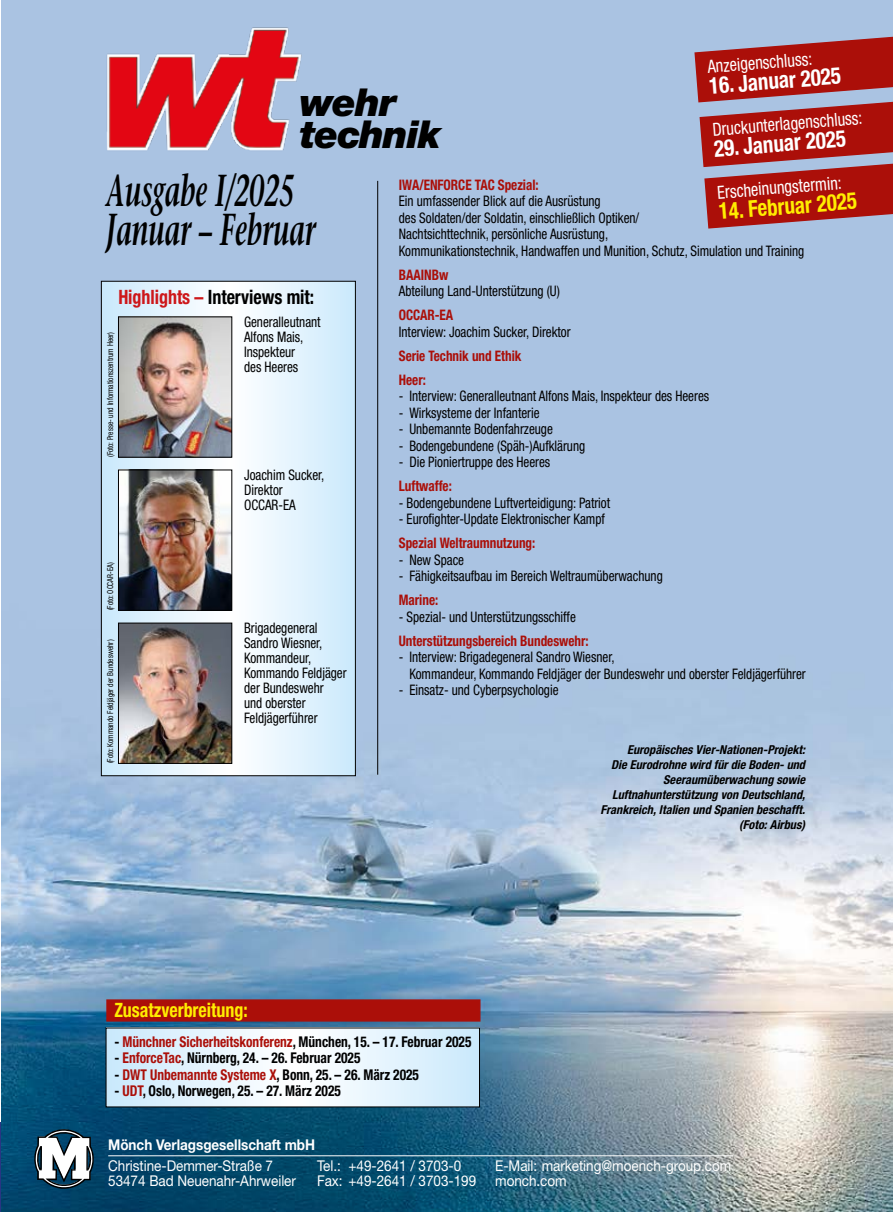
<style>
.page{position:relative;width:893px;height:1212px;background:#fff}
.page>*{position:absolute;margin:0;border:0;box-sizing:border-box;transform-origin:0 0}
.t1{font:italic 600 44.7px/39px "Stone Serif";letter-spacing:-.005em;color:#000;scale:.57 1}
.t2{font:italic 900 38.55px/32.1px "Helvetica Neue";letter-spacing:-.03em;color:#000}
.t3{font:700 condensed 23.1px "Helvetica Neue";color:#fff;scale:.91 1}
.t4{font:700 condensed 23.1px "Helvetica Neue";color:#ffed00;scale:.91 1}
.t5{font:700 condensed 19.8px "Helvetica Neue";color:#000;scale:.91 1}
.t6{font:700 condensed 19.8px "Helvetica Neue";color:#ffed00;scale:.91 1}
.t7{font:condensed 18.15px "Helvetica Neue";color:#fff;scale:.91 1}
.t8{font:700 condensed 14.85px "Helvetica Neue";color:#000;scale:.91 1}
.t9{font:14.85px/15px "Helvetica Neue";color:#fff;scale:.91 1}
.t10{font:700 14.85px "Helvetica Neue";color:#fff;scale:.91 1}
.t11{font:condensed 14.55px/15px "Helvetica Neue";color:#000;scale:.91 1}
.t12{font:700 condensed 14.55px/24px "Helvetica Neue";color:#ab0f09;scale:.91 1}
.t13{font:italic 700 condensed 12.3px/15px "Helvetica Neue";color:#000;text-align:right}
.t14{font:condensed 8.25px "Helvetica Neue";color:#000;scale:.91 1}
.s1{color:#cd171a}
.s2{color:#ab0f09}
</style>
<div class="page">
<img style="left:1px;top:0;width:892px;height:1212px">
<svg style="left:34px;top:1129px;width:60px;height:60px"></svg>
<hr style="left:108px;top:1155px;width:625px;height:1px;background:#fff">
<div style="left:106px;top:999px;width:374px;height:22px;background:#ab0f09;border:1px solid #ab0f09"></div>
<svg style="left:108px;top:1029px;width:370px;height:76px"></svg>
<svg style="left:694px;top:33px;width:199px;height:196px;background:#aa3d40"></svg>
<svg style="left:103px;top:283px;width:251px;height:491px"></svg>
<div style="left:101px;top:281px;width:255px;height:495px;border:1px solid #000"></div>
<img style="left:120px;top:319px;width:110px;height:136px">
<div style="left:118px;top:317px;width:114px;height:140px;border:1px solid #000"></div>
<img style="left:96px;top:8px;width:234px;height:154px">
<img style="left:120px;top:472px;width:110px;height:136px">
<div style="left:118px;top:470px;width:114px;height:140px;border:1px solid #000"></div>
<img style="left:120px;top:625px;width:110px;height:136px">
<div style="left:118px;top:623px;width:114px;height:140px;border:1px solid #000"></div>
<hr style="left:377px;top:181px;width:1px;height:594px;background:#000">
<p class="t7" style="left:707px;top:57px;width:117px;rotate:-5deg">Anzeigenschluss:</p>
<h3 class="t3" style="left:708px;top:71px;width:147px;rotate:-4deg">16. Januar 2025</h3>
<p class="t7" style="left:712px;top:119px;width:167px;rotate:-5deg">Druckunterlagenschluss:</p>
<h2 class="t2" style="left:300px;top:86px;width:143px">wehr technik</h2>
<h1 class="t1" style="left:106px;top:171px;width:369px">Ausgabe I/2025<br>Januar – Februar</h1>
<p class="t12" style="left:399px;top:172px;width:155px">IWA/ENFORCE TAC Spezial:</p>
<h3 class="t3" style="left:713px;top:134px;width:147px;rotate:-4deg">29. Januar 2025</h3>
<p class="t7" style="left:716px;top:182px;width:138px;rotate:-5deg">Erscheinungstermin:</p>
<h3 class="t4" style="left:718px;top:197px;width:153px;rotate:-4deg">14. Februar 2025</h3>
<p class="t11" style="left:399px;top:193px;width:447px;line-height:16.5px">Ein umfassender Blick auf die Ausrüstung<br>des Soldaten/der Soldatin, einschließlich Optiken/<br>Nachtsichttechnik, persönliche Ausrüstung,<br>Kommunikationstechnik, Handwaffen und Munition, Schutz, Simulation und Training</p>
<p class="t12" style="left:399px;top:262px;width:56px">BAAINBw</p>
<p class="t11" style="left:399px;top:283px;width:178px">Abteilung Land-Unterstützung (U)</p>
<p class="t12" style="left:399px;top:303px;width:61px">OCCAR-EA</p>
<p class="t11" style="left:399px;top:324px;width:190px">Interview: Joachim Sucker, Direktor</p>
<p class="t12" style="left:399px;top:343px;width:136px">Serie Technik und Ethik<br>Heer:</p>
<p class="t11" style="left:399px;top:388px;width:343px">- Interview: Generalleutnant Alfons Mais, Inspekteur des Heeres</p>
<p class="t11" style="left:399px;top:405px;width:156px">- Wirksysteme der Infanterie</p>
<p class="t11" style="left:399px;top:421px;width:171px">- Unbemannte Bodenfahrzeuge</p>
<p class="t11" style="left:399px;top:438px;width:206px">- Bodengebundene (Späh-)Aufklärung</p>
<p class="t11" style="left:399px;top:454px;width:168px">- Die Pioniertruppe des Heeres</p>
<p class="t12" style="left:399px;top:474px;width:60px">Luftwaffe:</p>
<p class="t11" style="left:399px;top:495px;width:234px">- Bodengebundene Luftverteidigung: Patriot</p>
<p class="t11" style="left:399px;top:511px;width:228px">- Eurofighter-Update Elektronischer Kampf</p>
<p class="t12" style="left:399px;top:531px;width:151px">Spezial Weltraumnutzung:</p>
<p class="t11" style="left:399px;top:552px;width:73px">- New Space</p>
<p class="t11" style="left:399px;top:568px;width:291px">- Fähigkeitsaufbau im Bereich Weltraumüberwachung</p>
<p class="t12" style="left:399px;top:588px;width:45px">Marine:</p>
<p class="t11" style="left:399px;top:609px;width:196px">- Spezial- und Unterstützungsschiffe</p>
<p class="t12" style="left:399px;top:628px;width:210px">Unterstützungsbereich Bundeswehr:</p>
<p class="t11" style="left:409px;top:648px;width:437px;line-height:16.5px;text-indent:-10px">- Interview: Brigadegeneral Sandro Wiesner,<br>Kommandeur, Kommando Feldjäger der Bundeswehr und oberster Feldjägerführer</p>
<p class="t11" style="left:399px;top:682px;width:177px">- Einsatz- und Cyberpsychologie</p>
<h3 class="t5" style="left:118px;top:285px;width:217px"><span class="s1">Highlights –</span> Interviews mit:</h3>
<p class="t11" style="left:244px;top:314px;width:86px">Generalleutnant<br>Alfons Mais,<br>Inspekteur<br>des Heeres</p>
<p class="t14" style="left:106px;top:457px;width:139px;rotate:-90deg">(Foto: Presse- und Informationszentrum Heer)</p>
<p class="t11" style="left:244px;top:468px;width:90px">Joachim Sucker,<br>Direktor<br>OCCAR-EA</p>
<p class="t14" style="left:106px;top:610px;width:54px;rotate:-90deg">(Foto: OCCAR-EA)</p>
<p class="t11" style="left:244px;top:620px;width:114px">Brigadegeneral<br>Sandro Wiesner,<br>Kommandeur,<br>Kommando Feldjäger der Bundeswehr<br>und oberster<br>Feldjägerführer</p>
<p class="t14" style="left:106px;top:763px;width:138px;rotate:-90deg">(Foto: Kommando Feldjäger der Bundeswehr)</p>
<p class="t13" style="left:600px;top:742px;width:206px">Europäisches Vier-Nationen-Projekt:<br>Die Eurodrohne wird für die Boden- und Seeraumüberwachung sowie Luftnahunterstützung von Deutschland, Frankreich, Italien und Spanien beschafft. (Foto: Airbus)</p>
<h3 class="t6" style="left:114px;top:998px;width:148px">Zusatzverbreitung:</h3>
<p class="t8" style="left:114px;top:1033px;width:394px">- <span class="s2">Münchner Sicherheitskonferenz</span>, München, 15. – 17. Februar 2025</p>
<p class="t8" style="left:114px;top:1049px;width:272px">- <span class="s2">EnforceTac</span>, Nürnberg, 24. – 26. Februar 2025</p>
<p class="t8" style="left:114px;top:1066px;width:336px">- <span class="s2">DWT Unbemannte Systeme X</span>, Bonn, 25. – 26. März 2025</p>
<p class="t8" style="left:114px;top:1082px;width:250px">- <span class="s2">UDT</span>, Oslo, Norwegen, 25. – 27. März 2025</p>
<p class="t10" style="left:108px;top:1135px;width:229px">Mönch Verlagsgesellschaft mbH</p>
<p class="t9" style="left:108px;top:1158px;width:208px">Christine-Demmer-Straße 7<br>53474 Bad Neuenahr-Ahrweiler</p>
<p class="t9" style="left:317px;top:1158px;width:176px">Tel.: +49-2641 / 3703-0<br>Fax: +49-2641 / 3703-199</p>
<p class="t9" style="left:495px;top:1158px;width:261px">E-Mail: marketing@moench-group.com monch.com</p>
</div>
